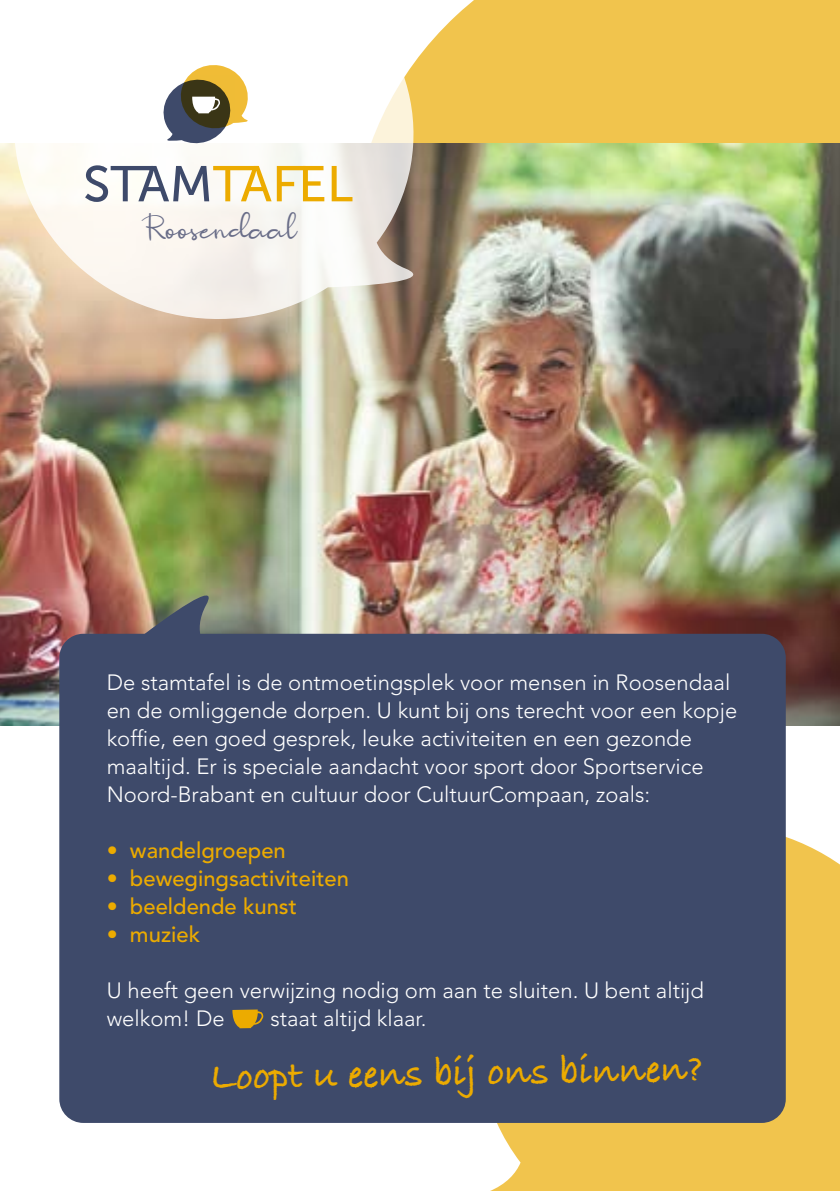
<style>
.page{position:relative;width:840px;height:1191px;background:#fff}
.page>*{position:absolute;margin:0;border:0;box-sizing:border-box;transform-origin:0 0}
.t1{font:700 40px "Bradley Hand ITCTT";color:#ecab00}
.t2{font:32.8px "Simplicity";letter-spacing:-.015em;color:#696d88}
.t3{font:300 22px/28px "Avenir";color:#fff}
.t4{font:500 22px "Avenir";color:#ecab00}
</style>
<div class="page">
<svg style="left:490px;top:806px;width:349px;height:385px;background:#efc75c"></svg>
<div style="left:438px;top:0;width:401px;height:143px;background:#f1c44d"></div>
<img style="left:0;top:143px;width:839px;height:583px">
<svg style="left:0;top:34px;width:438px;height:291px"></svg>
<svg style="left:85px;top:165px;width:267px;height:37px"></svg>
<svg style="left:159px;top:62px;width:93px;height:82px"></svg>
<div style="left:59px;top:634px;width:726px;height:489px;background:#3e4a6a;border-radius:24px"></div>
<svg style="left:61px;top:577px;width:283px;height:452px"></svg>
<svg style="left:232px;top:1009px;width:31px;height:19px"></svg>
<h2 class="t2" style="left:142px;top:209px;width:155px">Roosendaal</h2>
<p class="t3" style="left:107px;top:668px;width:631px">De stamtafel is de ontmoetingsplek voor mensen in Roosendaal en de omliggende dorpen. U kunt bij ons terecht voor een kopje koffie, een goed gesprek, leuke activiteiten en een gezonde maaltijd. Er is speciale aandacht voor sport door Sportservice Noord-Brabant en cultuur door CultuurCompaan, zoals:</p>
<p class="t4" style="left:107px;top:837px;width:180px">• wandelgroepen</p>
<p class="t4" style="left:107px;top:865px;width:243px">• bewegingsactiviteiten</p>
<p class="t4" style="left:107px;top:893px;width:191px">• beeldende kunst</p>
<p class="t4" style="left:107px;top:921px;width:95px">• muziek</p>
<p class="t3" style="left:107px;top:976px;width:598px">U heeft geen verwijzing nodig om aan te sluiten. U bent altijd welkom! De</p>
<p class="t3" style="left:270px;top:1004px;width:158px">staat altijd klaar.</p>
<h1 class="t1" style="left:210px;top:1046px;width:494px;rotate:-1deg">Loopt u eens bij ons binnen?</h1>
</div>
